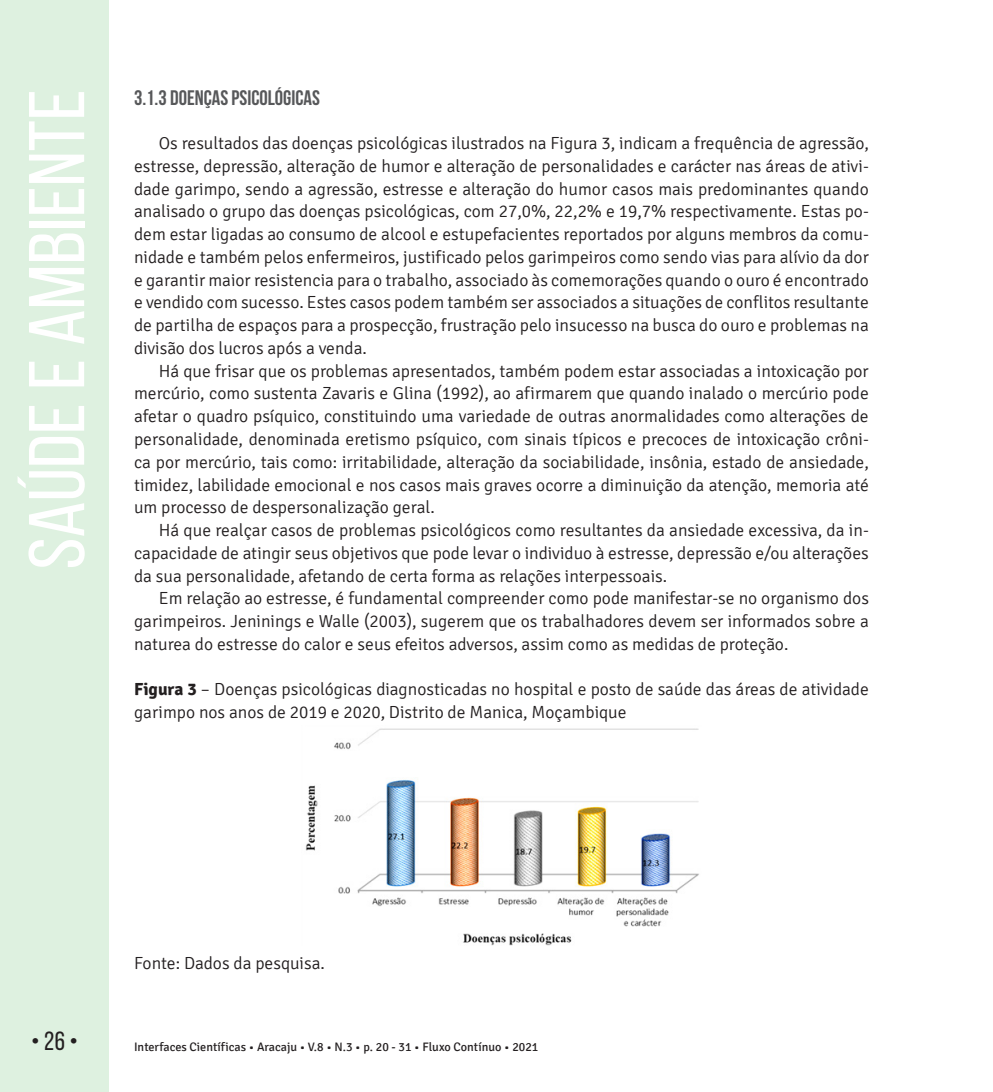
<style>
.page{position:relative;width:993px;height:1092px;background:#fff}
.page>*{position:absolute;margin:0;border:0;box-sizing:border-box;transform-origin:0 0}
.t1{font:78.75px "Bebas Neue";color:#fff;scale:1.09 1}
.t2{font:26.25px "Bebas Neue";color:#231f20}
.Título_2{font:700 21px "Bebas Neue";color:#57585a}
.TEXTO{font:300 17.5px/22.8px "Signika";color:#231f20;text-align:justify}
.t3{font:12.25px "Signika";color:#231f20}
.s1{font-weight:700}
</style>
<div class="page">
<div style="left:0;top:0;width:109px;height:1091px;background:#def1e0"></div>
<img style="left:305px;top:728px;width:394px;height:217px">
<h1 class="t1" style="left:14px;top:569px;width:442px;rotate:-90deg">Saúde e Ambiente</h1>
<p class="Título_2" style="left:134px;top:86px;width:187px">3.1.3 DOENÇAS PSICOLÓGICAS</p>
<p class="TEXTO" style="left:134px;top:132px;width:736px;text-indent:25px">Os resultados das doenças psicológicas ilustrados na Figura 3, indicam a frequência de agressão, estresse, depressão, alteração de humor e alteração de personalidades e carácter nas áreas de ativi&shy;dade garimpo, sendo a agressão, estresse e alteração do humor casos mais predominantes quando analisado o grupo das doenças psicológicas, com 27,0%, 22,2% e 19,7% respectivamente. Estas po&shy;dem estar ligadas ao consumo de alcool e estupefacientes reportados por alguns membros da comu&shy;nidade e também pelos enfermeiros, justificado pelos garimpeiros como sendo vias para alívio da dor e garantir maior resistencia para o trabalho, associado às comemorações quando o ouro é encontrado e vendido com sucesso. Estes casos podem também ser associados a situações de conflitos resultante de partilha de espaços para a prospecção, frustração pelo insucesso na busca do ouro e problemas na divisão dos lucros após a venda.</p>
<p class="TEXTO" style="left:134px;top:360px;width:736px;text-indent:25px">Há que frisar que os problemas apresentados, também podem estar associadas a intoxicação por mercúrio, como sustenta Zavaris e Glina (1992), ao afirmarem que quando inalado o mercúrio pode afetar o quadro psíquico, constituindo uma variedade de outras anormalidades como alterações de personalidade, denominada eretismo psíquico, com sinais típicos e precoces de intoxicação crôni&shy;ca por mercúrio, tais como: irritabilidade, alteração da sociabilidade, insônia, estado de ansiedade, timidez, labilidade emocional e nos casos mais graves ocorre a diminuição da atenção, memoria até um processo de despersonalização geral.</p>
<p class="TEXTO" style="left:134px;top:519px;width:736px;text-indent:25px">Há que realçar casos de problemas psicológicos como resultantes da ansiedade excessiva, da in&shy;capacidade de atingir seus objetivos que pode levar o individuo à estresse, depressão e/ou alterações da sua personalidade, afetando de certa forma as relações interpessoais.</p>
<p class="TEXTO" style="left:134px;top:587px;width:736px;text-indent:25px">Em relação ao estresse, é fundamental compreender como pode manifestar-se no organismo dos garimpeiros. Jeninings e Walle (2003), sugerem que os trabalhadores devem ser informados sobre a naturea do estresse do calor e seus efeitos adversos, assim como as medidas de proteção.</p>
<p class="TEXTO" style="left:134px;top:678px;width:736px"><span class="s1">Figura 3</span> – Doenças psicológicas diagnosticadas no hospital e posto de saúde das áreas de atividade garimpo nos anos de 2019 e 2020, Distrito de Manica, Moçambique</p>
<p class="TEXTO" style="left:134px;top:951px;width:192px">Fonte: Dados da pesquisa.</p>
<h2 class="t2" style="left:31px;top:1026px;width:49px">• 26 •</h2>
<p class="t3" style="left:134px;top:1040px;width:405px">Interfaces Científicas • Aracaju • V.8 • N.3 • p. 20 - 31 • Fluxo Contínuo • 2021</p>
</div>
